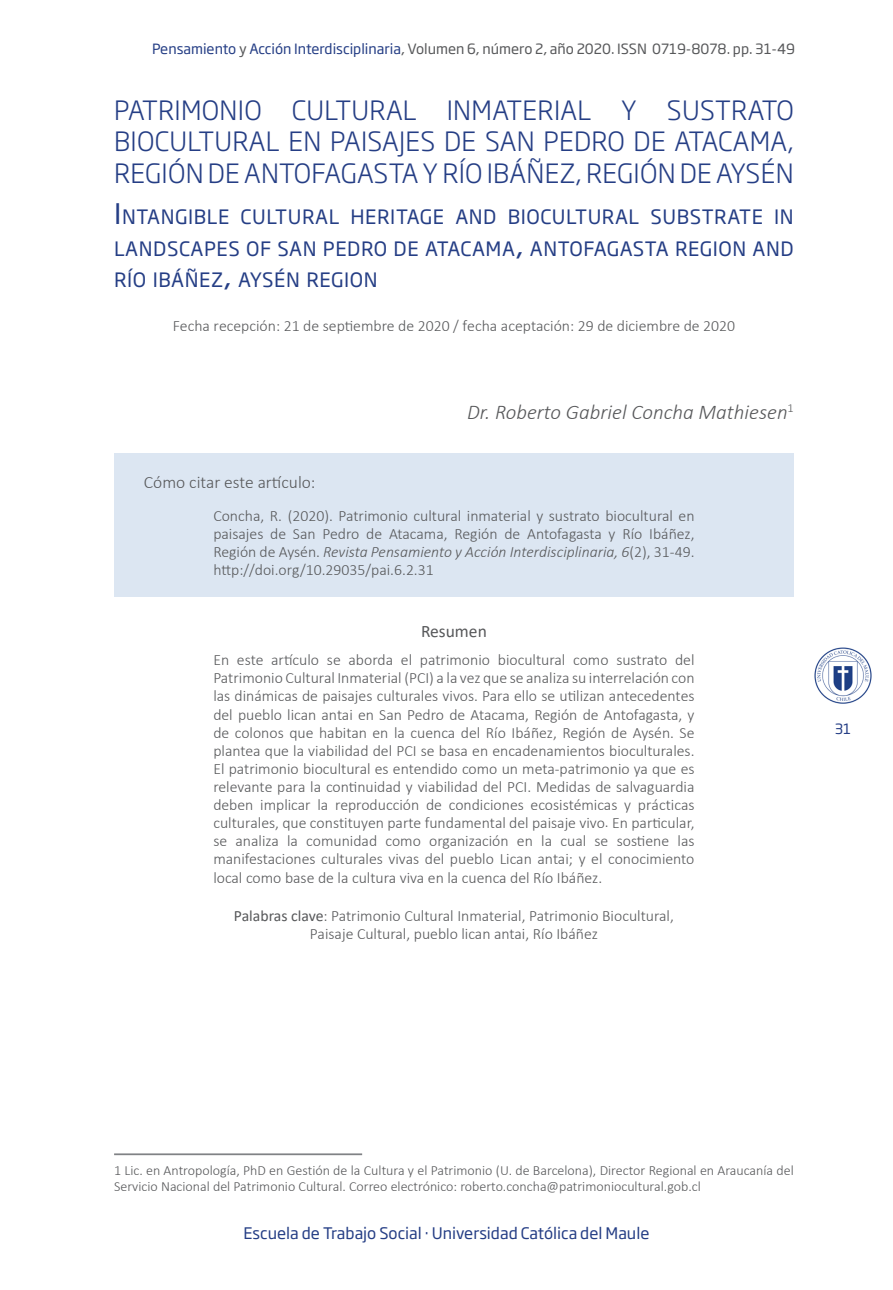
<style>
.page{position:relative;width:893px;height:1290px;background:#fff}
.page>*{position:absolute;margin:0;border:0;box-sizing:border-box;transform-origin:0 0}
.TITULO_1_ESPAÑOL{font:300 26.25px/31.5px "Soho Gothic Pro";letter-spacing:.01em;color:#253e85;text-align:justify}
.AUTOR_OK{font:italic 300 21px "Calibri";color:#57585a}
.TITULO_1_ING{font:19.6px/31.5px "Soho Gothic Pro";letter-spacing:.03em;color:#253e85;text-align:justify}
.t1{font:300 17.5px "Calibri";color:#57585a}
.TITURESUMEN{font:17.5px "Calibri";color:#57585a}
.RESUMEN_Y_ABSTRACT{font:300 15.75px/18px "Calibri";color:#57585a;text-align:justify}
.PALABRAS_CLAVE{font:300 15.75px/18.2px "Calibri";color:#57585a;text-align:center}
.t2{font:15.75px "Soho Gothic Pro";color:#253e85}
.t3{font:300 14px/15.8px "Calibri";color:#57585a}
.t4{font:14px "Soho Gothic Pro";color:#57585a}
.t5{font:14px "Soho Gothic Pro";color:#253e85}
.s1{color:#253e85}
.s2{font-size:28px}
.s3{font-style:italic}
.s4{font-weight:400}
</style>
<div class="page">
<img style="left:814px;top:647px;width:58px;height:57px">
<div style="left:114px;top:454px;width:680px;height:143px;background:#dce6f2"></div>
<hr style="left:114px;top:1153px;width:248px;height:2px;background:#808285">
<p class="t4" style="left:152px;top:38px;width:644px"><span class="s1">Pensamiento</span> y <span class="s1">Acción Interdisciplinaria</span>, Volumen 6, número 2, año 2020. ISSN 0719-8078. pp. 31-49</p>
<p class="TITULO_1_ESPAÑOL" style="left:114px;top:93px;width:681px">PATRIMONIO CULTURAL INMATERIAL Y SUSTRATO BIOCULTURAL EN PAISAJES DE SAN PEDRO DE ATACAMA, REGIÓN DE ANTOFAGASTA Y RÍO IBÁÑEZ, REGIÓN DE AYSÉN</p>
<p class="TITULO_1_ING" style="left:114px;top:200px;width:681px"><span class="s2">I</span>NTANGI BLE CULTURAL HERITAGE AND BIOCULTURAL SUBSTRATE I N LANDSCAPES OF SAN PEDRO DE ATACAMA<span class="s2">,</span> ANTOFAGASTA REGI ON AND RÍO I BÁÑEZ<span class="s2">,</span> AYSÉN REGI ON</p>
<p class="RESUMEN_Y_ABSTRACT" style="left:173px;top:316px;width:564px">Fecha recepción: 21 de septiembre de 2020 / fecha aceptación: 29 de diciembre de 2020</p>
<p class="AUTOR_OK" style="left:467px;top:399px;width:328px">Dr. Roberto Gabriel Concha Mathiesen<sup>1</sup></p>
<p class="t1" style="left:144px;top:471px;width:173px">Cómo citar este artículo:</p>
<p class="RESUMEN_Y_ABSTRACT" style="left:213px;top:506px;width:483px">Concha, R. (2020). Patrimonio cultural inmaterial y sustrato biocultural en paisajes de San Pedro de Atacama, Región de Antofagasta y Río Ibáñez, Región de Aysén. <span class="s3">Revista Pensamiento y Acción Interdisciplinaria, 6</span>(2), 31-49. http://doi.org/10.29035/pai.6.2.31</p>
<p class="TITURESUMEN" style="left:421px;top:619px;width:67px">Resumen</p>
<p class="RESUMEN_Y_ABSTRACT" style="left:213px;top:651px;width:483px">En este artículo se aborda el patrimonio biocultural como sustrato del Patrimonio Cultural Inmaterial (PCI) a la vez que se analiza su interrelación con las dinámicas de paisajes culturales vivos. Para ello se utilizan antecedentes del pueblo lican antai en San Pedro de Atacama, Región de Antofagasta, y de colonos que habitan en la cuenca del Río Ibáñez, Región de Aysén. Se plantea que la viabilidad del PCI se basa en encadenamientos bioculturales.<br>El patrimonio biocultural es entendido como un meta-patrimonio ya que es relevante para la continuidad y viabilidad del PCI. Medidas de salvaguardia deben implicar la reproducción de condiciones ecosistémicas y prácticas culturales, que constituyen parte fundamental del paisaje vivo. En particular, se analiza la comunidad como organización en la cual se sostiene las manifestaciones culturales vivas del pueblo Lican antai; y el conocimiento local como base de la cultura viva en la cuenca del Río Ibáñez.</p>
<p class="PALABRAS_CLAVE" style="left:234px;top:906px;width:441px"><span class="s4">Palabras clave</span>: Patrimonio Cultural Inmaterial, Patrimonio Biocultural,<br>Paisaje Cultural, pueblo lican antai, Río Ibáñez</p>
<p class="t5" style="left:835px;top:717px;width:18px">31</p>
<p class="t3" style="left:114px;top:1162px;width:681px">1 Lic. en Antropología, PhD en Gestión de la Cultura y el Patrimonio (U. de Barcelona), Director Regional en Araucanía del<br>Servicio Nacional del Patrimonio Cultural. Correo electrónico: roberto.concha@patrimoniocultural.gob.cl</p>
<p class="t2" style="left:244px;top:1221px;width:407px">Escuela de Trabajo Social · Universidad Católica del Maule</p>
</div>
